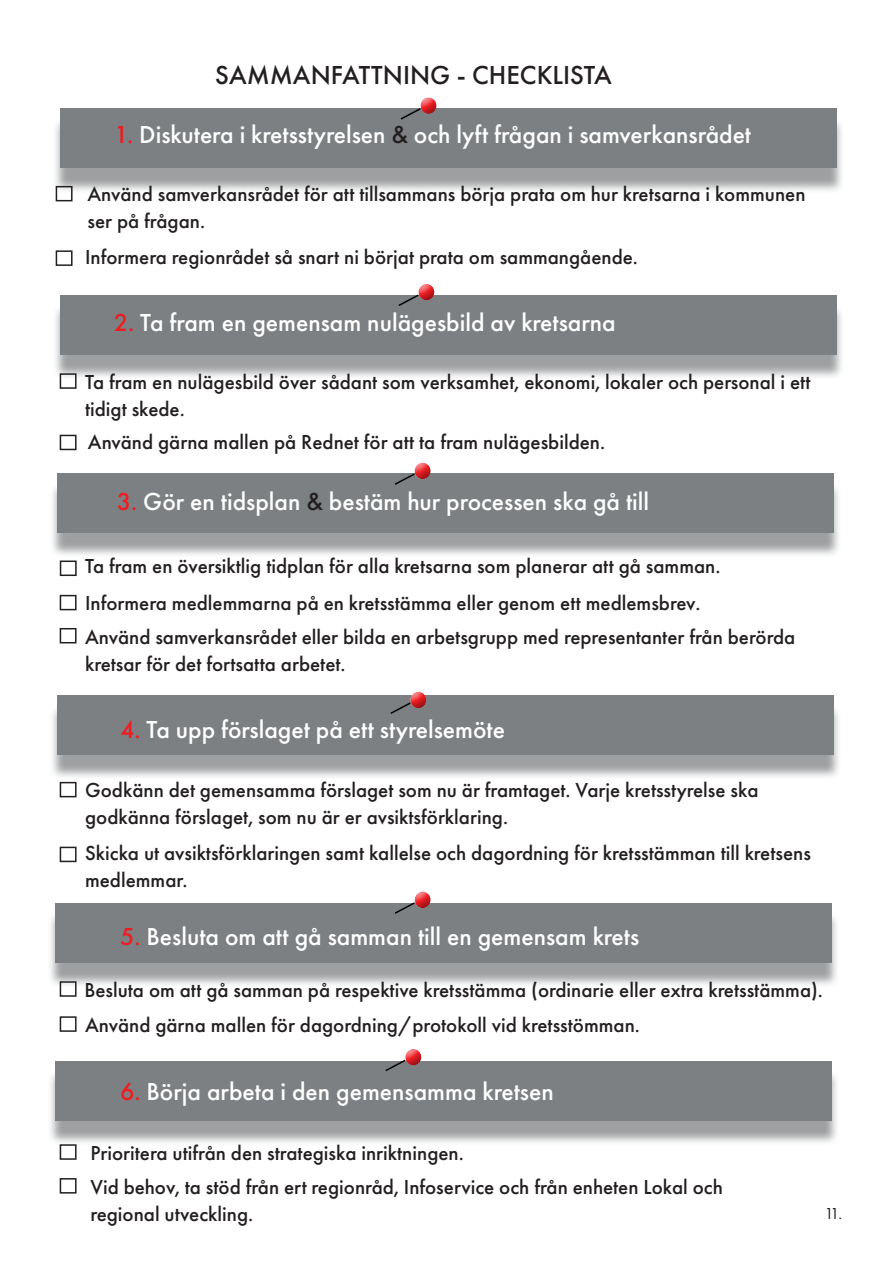
<style>
.page{position:relative;width:893px;height:1263px;background:#fff}
.page>*{position:absolute;margin:0;border:0;box-sizing:border-box;transform-origin:0 0}
.t1{font:500 27px "Futura PT";color:#231f20}
.t2{font:500 25.5px "Futura PT";color:#fff}
.t3{font:500 21px/27px "Futura PT";color:#231f20}
.t4{font:16.5px "Futura PT";color:#231f20}
.s1{color:#ee1d23}
.s2{color:#231f20}
</style>
<div class="page">
<div style="left:52px;top:117px;width:793px;height:77px;background:#7d8082;opacity:.75"></div>
<div style="left:61px;top:108px;width:776px;height:60px;background:#7d8082"></div>
<div style="left:49px;top:482px;width:793px;height:76px;background:#7d8082;opacity:.75"></div>
<div style="left:57px;top:473px;width:776px;height:60px;background:#7d8082"></div>
<div style="left:47px;top:911px;width:792px;height:77px;background:#7d8082;opacity:.75"></div>
<div style="left:55px;top:903px;width:776px;height:59px;background:#7d8082"></div>
<div style="left:47px;top:1069px;width:792px;height:77px;background:#7d8082;opacity:.75"></div>
<div style="left:55px;top:1061px;width:776px;height:60px;background:#7d8082"></div>
<div style="left:49px;top:704px;width:793px;height:77px;background:#7d8082;opacity:.75"></div>
<div style="left:57px;top:695px;width:776px;height:60px;background:#7d8082"></div>
<div style="left:52px;top:304px;width:793px;height:76px;background:#7d8082;opacity:.75"></div>
<div style="left:61px;top:295px;width:776px;height:60px;background:#7d8082"></div>
<svg style="left:400px;top:114px;width:8px;height:6px"></svg>
<div style="left:408px;top:91px;width:40px;height:29px;background:#fff;opacity:.75"></div>
<div style="left:409px;top:91px;width:45px;height:29px;background:#7d8082;opacity:.75"></div>
<svg style="left:398px;top:301px;width:7px;height:5px"></svg>
<div style="left:405px;top:277px;width:40px;height:30px;background:#fff;opacity:.75"></div>
<div style="left:407px;top:277px;width:45px;height:30px;background:#7d8082;opacity:.75"></div>
<svg style="left:395px;top:480px;width:7px;height:5px"></svg>
<div style="left:402px;top:456px;width:40px;height:29px;background:#fff;opacity:.75"></div>
<div style="left:403px;top:456px;width:45px;height:29px;background:#7d8082;opacity:.75"></div>
<svg style="left:390px;top:709px;width:7px;height:5px"></svg>
<div style="left:397px;top:685px;width:40px;height:30px;background:#fff;opacity:.75"></div>
<div style="left:399px;top:685px;width:45px;height:30px;background:#7d8082;opacity:.75"></div>
<svg style="left:395px;top:908px;width:7px;height:6px"></svg>
<div style="left:402px;top:885px;width:40px;height:29px;background:#fff;opacity:.75"></div>
<div style="left:403px;top:885px;width:45px;height:29px;background:#7d8082;opacity:.75"></div>
<svg style="left:385px;top:1066px;width:7px;height:5px"></svg>
<div style="left:392px;top:1042px;width:40px;height:30px;background:#fff;opacity:.75"></div>
<div style="left:394px;top:1042px;width:45px;height:30px;background:#7d8082;opacity:.75"></div>
<div style="left:56px;top:186px;width:17px;height:15px;border:2px solid #231f20"></div>
<div style="left:56px;top:250px;width:17px;height:16px;border:2px solid #231f20"></div>
<div style="left:60px;top:373px;width:17px;height:16px;border:2px solid #231f20"></div>
<div style="left:60px;top:435px;width:17px;height:15px;border:2px solid #231f20"></div>
<div style="left:60px;top:560px;width:17px;height:16px;border:2px solid #231f20"></div>
<div style="left:60px;top:595px;width:17px;height:15px;border:2px solid #231f20"></div>
<div style="left:60px;top:628px;width:17px;height:15px;border:2px solid #231f20"></div>
<div style="left:60px;top:782px;width:17px;height:15px;border:2px solid #231f20"></div>
<div style="left:60px;top:847px;width:17px;height:15px;border:2px solid #231f20"></div>
<div style="left:60px;top:1016px;width:17px;height:16px;border:2px solid #231f20"></div>
<div style="left:60px;top:1144px;width:17px;height:16px;border:2px solid #231f20"></div>
<div style="left:60px;top:1178px;width:17px;height:15px;border:2px solid #231f20"></div>
<div style="left:60px;top:981px;width:17px;height:16px;border:2px solid #231f20"></div>
<p class="t1" style="left:215px;top:59px;width:398px">SAMMANFATTNING - CHECKLISTA</p>
<p class="t2" style="left:114px;top:120px;width:638px"><span class="s1">1.</span> Diskutera i kretsstyrelsen <span class="s2">&amp;</span> och lyft frågan i samverkansrådet</p>
<p class="t3" style="left:88px;top:180px;width:719px">Använd samverkansrådet för att tillsammans börja prata om hur kretsarna i kommunen ser på frågan.</p>
<p class="t3" style="left:85px;top:243px;width:554px">Informera regionrådet så snart ni börjat prata om sammangående.</p>
<p class="t2" style="left:114px;top:307px;width:504px"><span class="s1">2.</span> Ta fram en gemensam nulägesbild av kretsarna</p>
<p class="t3" style="left:85px;top:368px;width:727px">Ta fram en nulägesbild över sådant som verksamhet, ekonomi, lokaler och personal i ett tidigt skede.</p>
<p class="t3" style="left:88px;top:428px;width:519px">Använd gärna mallen på Rednet för att ta fram nulägesbilden.</p>
<p class="t2" style="left:117px;top:486px;width:534px"><span class="s1">3.</span> Gör en tidsplan <span class="s2">&amp;</span> bestäm hur processen ska gå till</p>
<p class="t3" style="left:85px;top:553px;width:637px">Ta fram en översiktlig tidplan för alla kretsarna som planerar att gå samman.</p>
<p class="t3" style="left:85px;top:589px;width:617px">Informera medlemmarna på en kretsstämma eller genom ett medlemsbrev.</p>
<p class="t3" style="left:85px;top:623px;width:712px">Använd samverkansrådet eller bilda en arbetsgrupp med representanter från berörda kretsar för det fortsatta arbetet.</p>
<p class="t2" style="left:120px;top:714px;width:387px"><span class="s1">4.</span> Ta upp förslaget på ett styrelsemöte</p>
<p class="t3" style="left:85px;top:776px;width:675px">Godkänn det gemensamma förslaget som nu är framtaget. Varje kretsstyrelse ska</p>
<p class="t3" style="left:85px;top:803px;width:424px">godkänna förslaget, som nu är er avsiktsförklaring.</p>
<p class="t3" style="left:85px;top:839px;width:727px">Skicka ut avsiktsförklaringen samt kallelse och dagordning för kretsstämman till kretsens medlemmar.</p>
<p class="t2" style="left:120px;top:921px;width:521px"><span class="s1">5.</span> Besluta om att gå samman till en gemensam krets</p>
<p class="t3" style="left:84px;top:977px;width:740px">Besluta om att gå samman på respektive kretsstämma (ordinarie eller extra kretsstämma).</p>
<p class="t3" style="left:85px;top:1012px;width:556px">Använd gärna mallen för dagordning/protokoll vid kretsstömman.</p>
<p class="t2" style="left:120px;top:1076px;width:435px"><span class="s1">6.</span> Börja arbeta i den gemensamma kretsen</p>
<p class="t3" style="left:90px;top:1140px;width:375px">Prioritera utifrån den strategiska inriktningen.</p>
<p class="t3" style="left:90px;top:1173px;width:634px">Vid behov, ta stöd från ert regionråd, Infoservice och från enheten Lokal och</p>
<p class="t3" style="left:90px;top:1200px;width:164px">regional utveckling.</p>
<p class="t4" style="left:824px;top:1203px;width:19px">11.</p>
</div>
